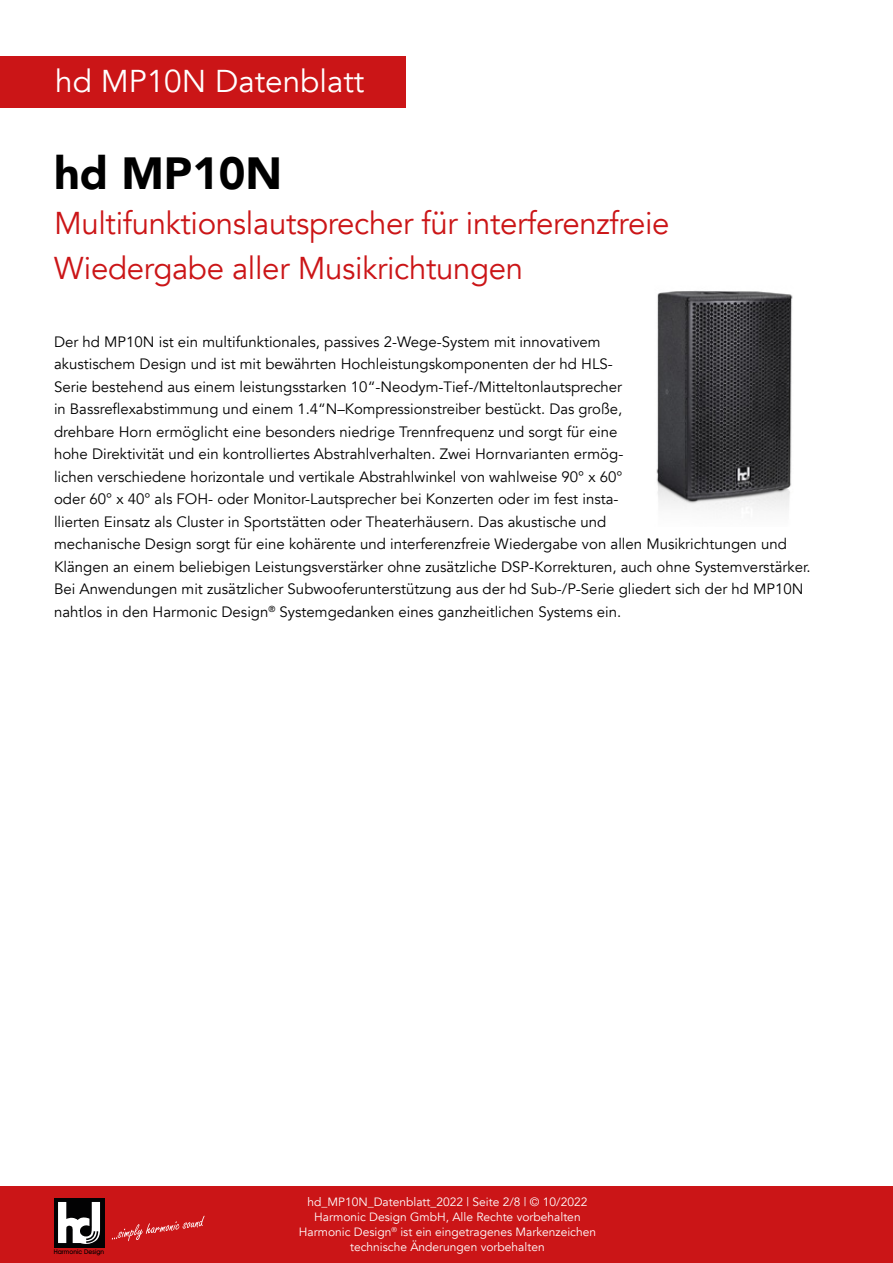
<style>
.page{position:relative;width:893px;height:1263px;background:#fff}
.page>*{position:absolute;margin:0;border:0;box-sizing:border-box;transform-origin:0 0}
.t1{font:900 45px "Avenir";color:#000}
.t2{font:31.5px/45px "Avenir";letter-spacing:-.01em;color:#cb1517}
.t3{font:31.5px "Avenir";color:#fff}
.t4{font:15px/22.5px "Avenir";color:#000}
.t5{font:12px/15px "Avenir";color:#fff;text-align:center}
.t6{font:500 6.45px "Avant Garde IT Cby BT";color:#000}
</style>
<div class="page">
<div style="left:0;top:1186px;width:893px;height:77px;background:#cb1517"></div>
<div style="left:54px;top:1198px;width:50px;height:49px;background:#020203"></div>
<svg style="left:58px;top:1202px;width:42px;height:42px"></svg>
<svg style="left:112px;top:1216px;width:93px;height:25px"></svg>
<img style="left:656px;top:290px;width:137px;height:220px">
<div style="left:0;top:57px;width:405px;height:51px;background:#cb1517"></div>
<h2 class="t3" style="left:55px;top:62px;width:311px">hd MP10N Datenblatt</h2>
<h1 class="t1" style="left:54px;top:135px;width:230px">hd MP10N</h1>
<h2 class="t2" style="left:54px;top:201px;width:617px">Multifunktionslautsprecher für interferenzfreie<br>Wiedergabe aller Musikrichtungen</h2>
<p class="t4" style="left:54px;top:330px;width:758px">Der hd MP10N ist ein multifunktionales, passives 2-Wege-System mit innovativem<br>akustischem Design und ist mit bewährten Hochleistungskomponenten der hd HLS-<br>Serie bestehend aus einem leistungsstarken 10“-Neodym-Tief-/Mitteltonlautsprecher<br>in Bassreflexabstimmung und einem 1.4“N–Kompressionstreiber bestückt. Das große,<br>drehbare Horn ermöglicht eine besonders niedrige Trennfrequenz und sorgt für eine<br>hohe Direktivität und ein kontrolliertes Abstrahlverhalten. Zwei Hornvarianten ermög-<br>lichen verschiedene horizontale und vertikale Abstrahlwinkel von wahlweise 90° x 60°<br>oder 60° x 40° als FOH- oder Monitor-Lautsprecher bei Konzerten oder im fest insta-<br>llierten Einsatz als Cluster in Sportstätten oder Theaterhäusern. Das akustische und<br>mechanische Design sorgt für eine kohärente und interferenzfreie Wiedergabe von allen Musikrichtungen und Klängen an einem beliebigen Leistungsverstärker ohne zusätzliche DSP-Korrekturen, auch ohne Systemverstärker.<br>Bei Anwendungen mit zusätzlicher Subwooferunterstützung aus der hd Sub-/P-Serie gliedert sich der hd MP10N nahtlos in den Harmonic Design<sup>®</sup> Systemgedanken eines ganzheitlichen Systems ein.</p>
<p class="t6" style="left:54px;top:1248px;width:52px">Harmonic Design</p>
<p class="t5" style="left:299px;top:1194px;width:299px">hd_MP10N_Datenblatt_2022 | Seite 2/8 | © 10/2022<br>Harmonic Design GmbH, Alle Rechte vorbehalten Harmonic Design<sup>®</sup> ist ein eingetragenes Markenzeichen technische Änderungen vorbehalten</p>
</div>
